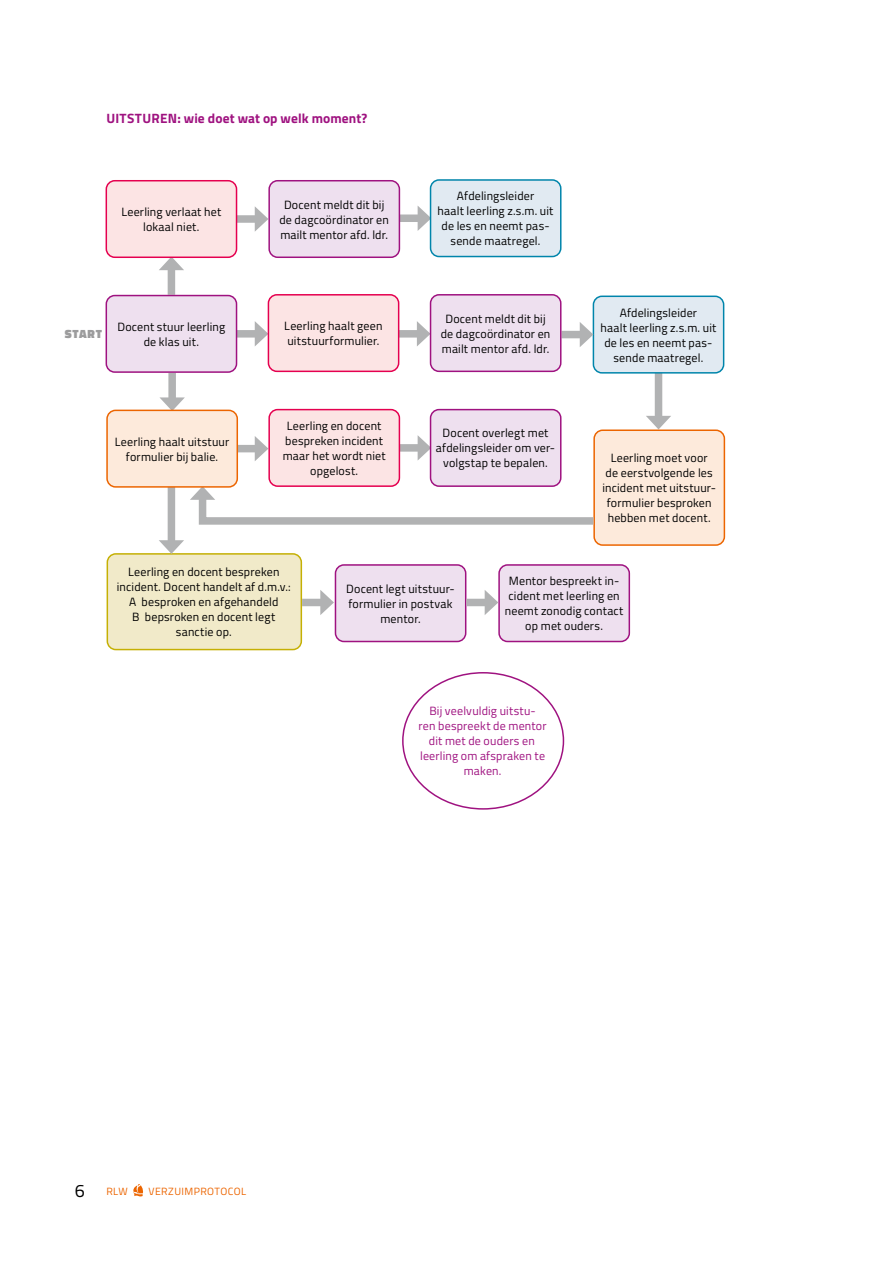
<style>
.page{position:relative;width:893px;height:1263px;background:#fff}
.page>*{position:absolute;margin:0;border:0;box-sizing:border-box;transform-origin:0 0}
.t1{font:700 13.5px "Titillium";letter-spacing:.01em;color:#9f1280}
.t2{font:12px/15px "Titillium";letter-spacing:.015em;color:#000;text-align:center}
.t3{font:12px/15px "Titillium";letter-spacing:.015em;color:#9f1280;text-align:center}
.t4{font:900 12px "Titillium";letter-spacing:.06em;color:#9c9c9d}
.t5{font:10.5px "Titillium";letter-spacing:.04em;color:#ec6500}
.s1{font-size:18px;color:#000}
</style>
<div class="page">
<svg style="left:133px;top:1184px;width:10px;height:12px"></svg>
<div style="left:107px;top:554px;width:194px;height:95px;background:#f1eac9;border-radius:9px"></div>
<div style="left:107px;top:553px;width:195px;height:97px;border:2px solid #c5b004;border-radius:9px"></div>
<div style="left:168px;top:265px;width:7px;height:30px;background:#b1b2b3"></div>
<svg style="left:159px;top:258px;width:25px;height:12px"></svg>
<div style="left:655px;top:372px;width:7px;height:49px;background:#b1b2b3"></div>
<svg style="left:646px;top:416px;width:25px;height:13px"></svg>
<div style="left:168px;top:487px;width:7px;height:58px;background:#b1b2b3"></div>
<svg style="left:159px;top:540px;width:25px;height:14px"></svg>
<div style="left:237px;top:215px;width:23px;height:8px;background:#b1b2b3"></div>
<svg style="left:255px;top:207px;width:13px;height:24px"></svg>
<div style="left:399px;top:330px;width:23px;height:8px;background:#b1b2b3"></div>
<svg style="left:417px;top:321px;width:13px;height:25px"></svg>
<div style="left:168px;top:373px;width:8px;height:29px;background:#b1b2b3"></div>
<svg style="left:159px;top:397px;width:26px;height:13px"></svg>
<div style="left:237px;top:330px;width:23px;height:8px;background:#b1b2b3"></div>
<svg style="left:255px;top:321px;width:13px;height:25px"></svg>
<div style="left:237px;top:445px;width:23px;height:7px;background:#b1b2b3"></div>
<svg style="left:255px;top:436px;width:13px;height:25px"></svg>
<div style="left:593px;top:296px;width:131px;height:77px;background:#e1eaf2;border-radius:9px"></div>
<div style="left:593px;top:296px;width:131px;height:78px;border:2px solid #0085ab;border-radius:9px"></div>
<div style="left:399px;top:214px;width:24px;height:8px;background:#b1b2b3"></div>
<svg style="left:418px;top:206px;width:12px;height:25px"></svg>
<div style="left:399px;top:444px;width:24px;height:8px;background:#b1b2b3"></div>
<svg style="left:418px;top:435px;width:12px;height:26px"></svg>
<div style="left:561px;top:331px;width:24px;height:7px;background:#b1b2b3"></div>
<svg style="left:580px;top:322px;width:13px;height:25px"></svg>
<div style="left:431px;top:410px;width:130px;height:76px;background:#eee0ef;border-radius:9px"></div>
<div style="left:430px;top:409px;width:131px;height:78px;border:2px solid #9f1280;border-radius:9px"></div>
<div style="left:594px;top:430px;width:130px;height:115px;background:#fdeadb;border-radius:9px"></div>
<div style="left:593px;top:429px;width:132px;height:117px;border:2px solid #ec6500;border-radius:9px"></div>
<div style="left:335px;top:565px;width:131px;height:76px;background:#eee0ef;border-radius:9px"></div>
<div style="left:335px;top:564px;width:131px;height:78px;border:2px solid #9f1280;border-radius:9px"></div>
<div style="left:499px;top:565px;width:130px;height:76px;background:#eee0ef;border-radius:9px"></div>
<div style="left:498px;top:564px;width:132px;height:78px;border:2px solid #9f1280;border-radius:9px"></div>
<svg style="left:190px;top:486px;width:406px;height:42px"></svg>
<div style="left:466px;top:599px;width:24px;height:7px;background:#b1b2b3"></div>
<svg style="left:485px;top:590px;width:13px;height:25px"></svg>
<div style="left:302px;top:599px;width:23px;height:7px;background:#b1b2b3"></div>
<svg style="left:320px;top:590px;width:14px;height:25px"></svg>
<div style="left:106px;top:181px;width:131px;height:76px;background:#fce4e4;border-radius:9px"></div>
<div style="left:106px;top:180px;width:131px;height:78px;border:2px solid #e5004f;border-radius:9px"></div>
<div style="left:269px;top:181px;width:130px;height:76px;background:#eee0ef;border-radius:9px"></div>
<div style="left:268px;top:180px;width:132px;height:78px;border:2px solid #9f1280;border-radius:9px"></div>
<div style="left:268px;top:295px;width:131px;height:76px;background:#fce4e4;border-radius:9px"></div>
<div style="left:268px;top:294px;width:131px;height:78px;border:2px solid #e5004f;border-radius:9px"></div>
<div style="left:431px;top:295px;width:130px;height:76px;background:#eee0ef;border-radius:9px"></div>
<div style="left:430px;top:294px;width:131px;height:78px;border:2px solid #9f1280;border-radius:9px"></div>
<div style="left:269px;top:410px;width:130px;height:76px;background:#fce4e4;border-radius:9px"></div>
<div style="left:268px;top:409px;width:132px;height:78px;border:2px solid #e5004f;border-radius:9px"></div>
<div style="left:107px;top:410px;width:130px;height:77px;background:#fdeadb;border-radius:9px"></div>
<div style="left:106px;top:410px;width:132px;height:78px;border:2px solid #ec6500;border-radius:9px"></div>
<div style="left:106px;top:296px;width:131px;height:76px;background:#eee0ef;border-radius:9px"></div>
<div style="left:106px;top:295px;width:131px;height:78px;border:2px solid #9f1280;border-radius:9px"></div>
<div style="left:431px;top:180px;width:130px;height:76px;background:#e1eaf2;border-radius:9px"></div>
<div style="left:430px;top:179px;width:131px;height:78px;border:2px solid #0085ab;border-radius:9px"></div>
<p class="t1" style="left:106px;top:108px;width:262px">UITSTUREN: wie doet wat op welk moment?</p>
<p class="t2" style="left:121px;top:204px;width:101px">Leerling verlaat het lokaal niet.</p>
<p class="t2" style="left:279px;top:196px;width:111px">Docent meldt dit bij de dagcoördinator en mailt mentor afd. ldr.</p>
<p class="t2" style="left:438px;top:188px;width:117px">Afdelingsleider<br>haalt leerling z.s.m. uit de les en neemt pas&shy;sende maatregel.</p>
<p class="t4" style="left:65px;top:325px;width:39px">START</p>
<p class="t2" style="left:117px;top:318px;width:109px">Docent stuur leerling de klas uit.</p>
<p class="t2" style="left:115px;top:433px;width:116px">Leerling haalt uitstuur formulier bij balie.</p>
<p class="t2" style="left:284px;top:318px;width:100px;text-align:left">Leerling haalt geen uitstuurformulier.</p>
<p class="t2" style="left:441px;top:310px;width:111px">Docent meldt dit bij de dagcoördinator en mailt mentor afd. ldr.</p>
<p class="t2" style="left:283px;top:418px;width:104px">Leerling en docent bespreken incident maar het wordt niet opgelost.</p>
<p class="t2" style="left:436px;top:425px;width:121px">Docent overlegt met afdelingsleider om ver&shy;volgstap te bepalen.</p>
<p class="t2" style="left:600px;top:304px;width:117px">Afdelingsleider<br>haalt leerling z.s.m. uit de les en neemt pas&shy;sende maatregel.</p>
<p class="t2" style="left:602px;top:450px;width:115px">Leerling moet voor<br>de eerstvolgende les incident met uitstuur&shy;formulier besproken hebben met docent.</p>
<p class="t2" style="left:117px;top:564px;width:176px">Leerling en docent bespreken incident. Docent handelt af d.m.v.:<br>A besproken en afgehandeld<br>B bepsroken en docent legt sanctie op.</p>
<p class="t2" style="left:346px;top:580px;width:110px">Docent legt uitstuur&shy;formulier in postvak mentor.</p>
<p class="t2" style="left:505px;top:573px;width:120px">Mentor bespreekt in&shy;cident met leerling en neemt zonodig contact op met ouders.</p>
<p class="t3" style="left:419px;top:703px;width:130px">Bij veelvuldig uitstu-<br>ren bespreekt de mentor dit met de ouders en leerling om afspraken te maken.</p>
<p class="t5" style="left:75px;top:1183px;width:54px"><span class="s1">6</span> RLW</p>
<p class="t5" style="left:149px;top:1183px;width:99px">VERZUIMPROTOCOL</p>
</div>
